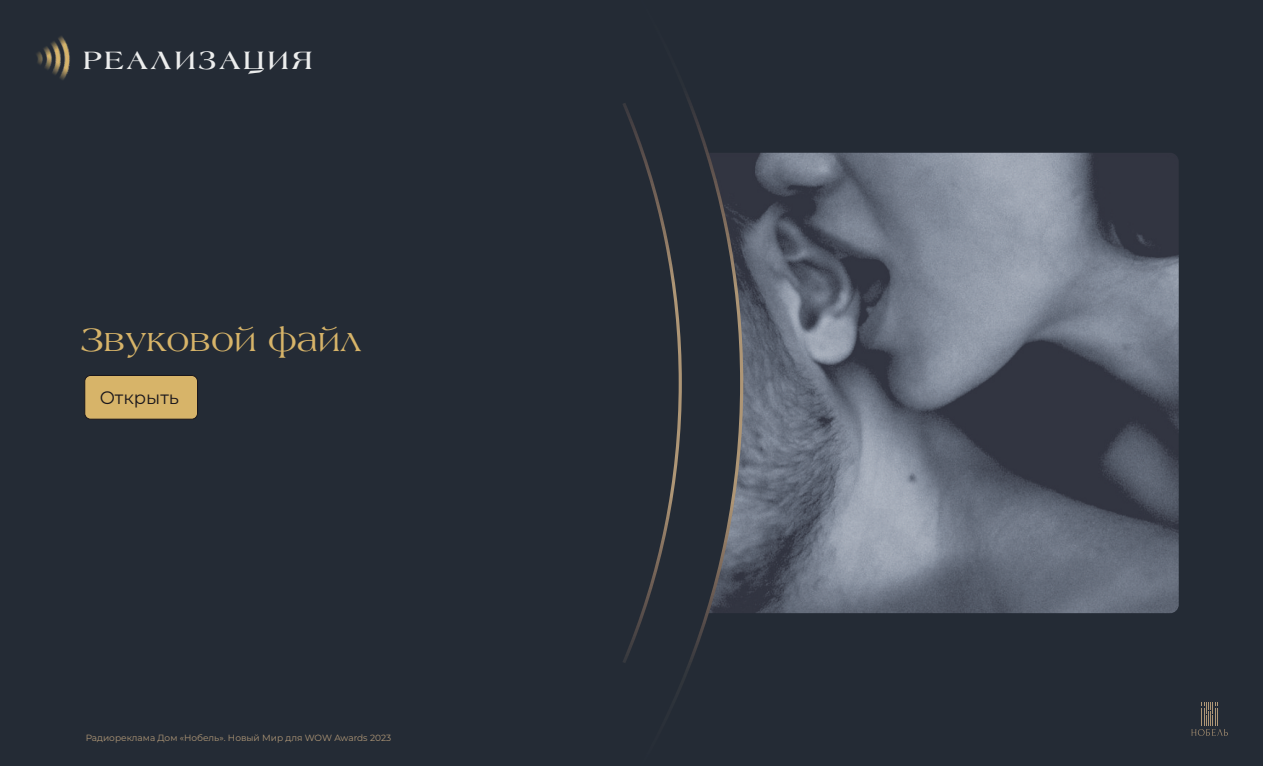
<style>
.page{position:relative;width:1263px;height:766px;background:#fff}
.page>*{position:absolute;margin:0;border:0;box-sizing:border-box;transform-origin:0 0}
.t1{font:34.5px "Laguna C";color:#d7b469}
.t2{font:700 27px "Laguna C";letter-spacing:.105em;color:#eceded}
.t3{font:18px "Montserrat";color:#1a171c}
.t4{font:9px "Montserrat";color:#ae9676}
</style>
<div class="page">
<div style="left:0;top:0;width:1263px;height:765px;background:#242b35"></div>
<img style="left:743px;top:152px;width:436px;height:461px">
<img style="left:36px;top:36px;width:34px;height:44px">
<div style="left:84px;top:375px;width:114px;height:44px;background:#d7b469;border:1px solid #1a171c;border-radius:6px"></div>
<svg style="left:623px;top:94px;width:120px;height:600px"></svg>
<svg style="left:1191px;top:702px;width:37px;height:33px"></svg>
<h2 class="t2" style="left:83px;top:49px;width:231px">РЕАЛИЗАЦИЯ</h2>
<h1 class="t1" style="left:81px;top:325px;width:282px">Звуковой файл</h1>
<h3 class="t3" style="left:100px;top:387px;width:81px">Открыть</h3>
<p class="t4" style="left:86px;top:732px;width:307px">Радиореклама Дом «Нобель». Новый Мир для WOW Awards 2023</p>
</div>
